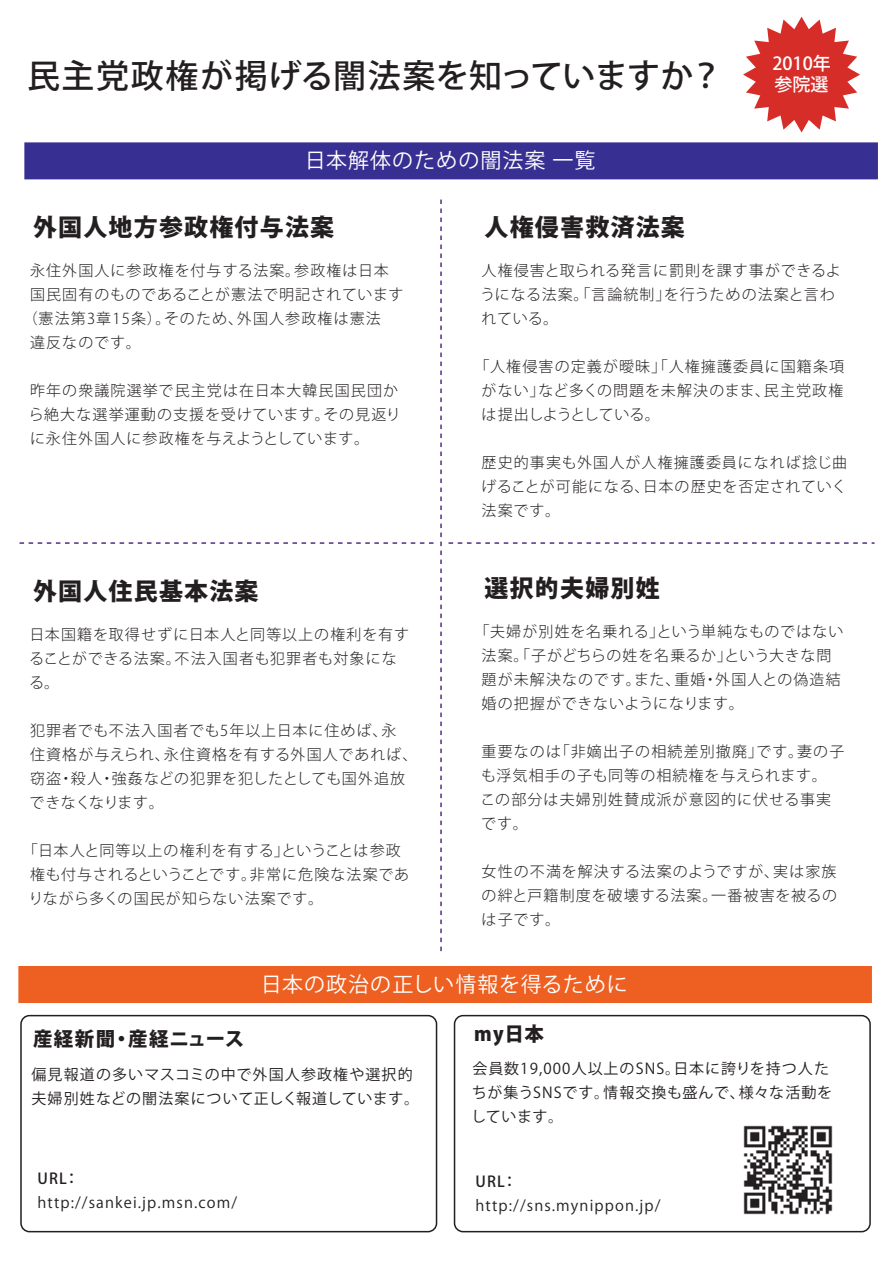
<style>
.page{position:relative;width:893px;height:1263px;background:#fff}
.page>*{position:absolute;margin:0;border:0;box-sizing:border-box;transform-origin:0 0}
.t1{font:500 33px "Koz Go Pro";letter-spacing:.02em;color:#231f20}
.t2{font:800 24px "Koz Go Pro";letter-spacing:.05em;color:#231f20}
.t3{font:21px "Koz Go Std";letter-spacing:.05em;color:#fff}
.t4{font:800 19.5px "Koz Go Pro";letter-spacing:.045em;color:#231f20}
.t5{font:18px/21.6px "Koz Go Pro Medium Acro";color:#fff}
.t6{font:300 15px/24px "Koz Go Std";letter-spacing:.075em;color:#231f20}
.t7{font:300 15px/24px "Koz Go Std";letter-spacing:.055em;color:#231f20}
.t8{font:15px/24px "Koz Go Std";letter-spacing:.075em;color:#231f20}
.t9{font:300 15px "Koz Go Std";letter-spacing:.045em;color:#231f20}
.t10{font:500 15px "Koz Go Std";letter-spacing:.075em;color:#231f20}
</style>
<div class="page">
<svg style="left:743px;top:17px;width:117px;height:115px"></svg>
<div style="left:24px;top:142px;width:854px;height:37px;background:#382f92"></div>
<div style="left:18px;top:966px;width:854px;height:37px;background:#ee6022"></div>
<svg style="left:20px;top:1014px;width:418px;height:218px"></svg>
<svg style="left:453px;top:1014px;width:418px;height:218px"></svg>
<h1 class="t1" style="left:27px;top:54px;width:697px">民主党政権が掲げる闇法案を知っていますか？</h1>
<p class="t5" style="left:772px;top:53px;width:60px">2010年参院選</p>
<h3 class="t3" style="left:305px;top:147px;width:292px">日本解体のための闇法案 一覧</h3>
<h2 class="t2" style="left:33px;top:211px;width:303px">外国人地方参政権付与法案</h2>
<p class="t6" style="left:30px;top:258px;width:360px">永住外国人に参政権を付与する法案。参政権は日本</p>
<p class="t9" style="left:30px;top:285px;width:375px">国民固有のものであることが憲法で明記されています</p>
<p class="t6" style="left:23px;top:306px;width:360px">（憲法第3章15条）。そのため、外国人参政権は憲法</p>
<p class="t6" style="left:30px;top:330px;width:112px">違反なのです。</p>
<p class="t6" style="left:29px;top:378px;width:373px">昨年の衆議院選挙で民主党は在日本大韓民国民団から絶大な選挙運動の支援を受けています。その見返りに永住外国人に参政権を与えようとしています。</p>
<h2 class="t2" style="left:33px;top:576px;width:227px">外国人住民基本法案</h2>
<p class="t6" style="left:29px;top:623px;width:382px">日本国籍を取得せずに日本人と同等以上の権利を有することができる法案。不法入国者も犯罪者も対象になる。</p>
<p class="t7" style="left:30px;top:719px;width:389px">犯罪者でも不法入国者でも5年以上日本に住めば、永<br>住資格が与えられ、永住資格を有する外国人であれば、窃盗・殺人・強姦などの犯罪を犯したとしても国外追放できなくなります。</p>
<p class="t7" style="left:28px;top:839px;width:382px;text-indent:-6px">「日本人と同等以上の権利を有する」ということは参政権も付与されるということです。非常に危険な法案でありながら多くの国民が知らない法案です。</p>
<h2 class="t2" style="left:484px;top:211px;width:202px">人権侵害救済法案</h2>
<p class="t7" style="left:480px;top:258px;width:362px">人権侵害と取られる発言に罰則を課す事ができるようになる法案。「言論統制」を行うための法案と言われている。</p>
<p class="t6" style="left:482px;top:354px;width:364px;text-align:justify;text-indent:-7px">「人権侵害の定義が曖昧」「人権擁護委員に国籍条項がない」など多くの問題を未解決のまま、民主党政権は提出しようとしている。</p>
<p class="t6" style="left:482px;top:450px;width:367px;text-align:justify">歴史的事実も外国人が人権擁護委員になれば捻じ曲げることが可能になる、日本の歴史を否定されていく法案です。</p>
<h2 class="t2" style="left:484px;top:573px;width:177px">選択的夫婦別姓</h2>
<p class="t6" style="left:482px;top:620px;width:364px;text-indent:-7px">「夫婦が別姓を名乗れる」という単純なものではない法案。「子がどちらの姓を名乗るか」という大きな問題が未解決なのです。また、重婚・外国人との偽造結婚の把握ができないようになります。</p>
<p class="t6" style="left:480px;top:740px;width:365px">重要なのは「非嫡出子の相続差別撤廃」です。妻の子も浮気相手の子も同等の相続権を与えられます。この部分は夫婦別姓賛成派が意図的に伏せる事実です。</p>
<p class="t6" style="left:482px;top:860px;width:357px;text-align:justify">女性の不満を解決する法案のようですが、実は家族の絆と戸籍制度を破壊する法案。一番被害を被るのは子です。</p>
<h3 class="t3" style="left:261px;top:971px;width:368px">日本の政治の正しい情報を得るために</h3>
<h3 class="t4" style="left:33px;top:1026px;width:213px">産経新聞・産経ニュース</h3>
<p class="t8" style="left:32px;top:1063px;width:389px">偏見報道の多いマスコミの中で外国人参政権や選択的夫婦別姓などの闇法案について正しく報道しています。</p>
<p class="t10" style="left:37px;top:1169px;width:43px">URL：</p>
<p class="t8" style="left:37px;top:1191px;width:201px">http://sankei.jp.msn.com/</p>
<h3 class="t4" style="left:474px;top:1021px;width:72px">my日本</h3>
<p class="t8" style="left:471px;top:1057px;width:363px">会員数19,000人以上のSNS。日本に誇りを持つ人たちが集うSNSです。情報交換も盛んで、様々な活動をしています。</p>
<p class="t10" style="left:476px;top:1172px;width:43px">URL：</p>
<p class="t8" style="left:476px;top:1194px;width:187px">http://sns.mynippon.jp/</p>
</div>
